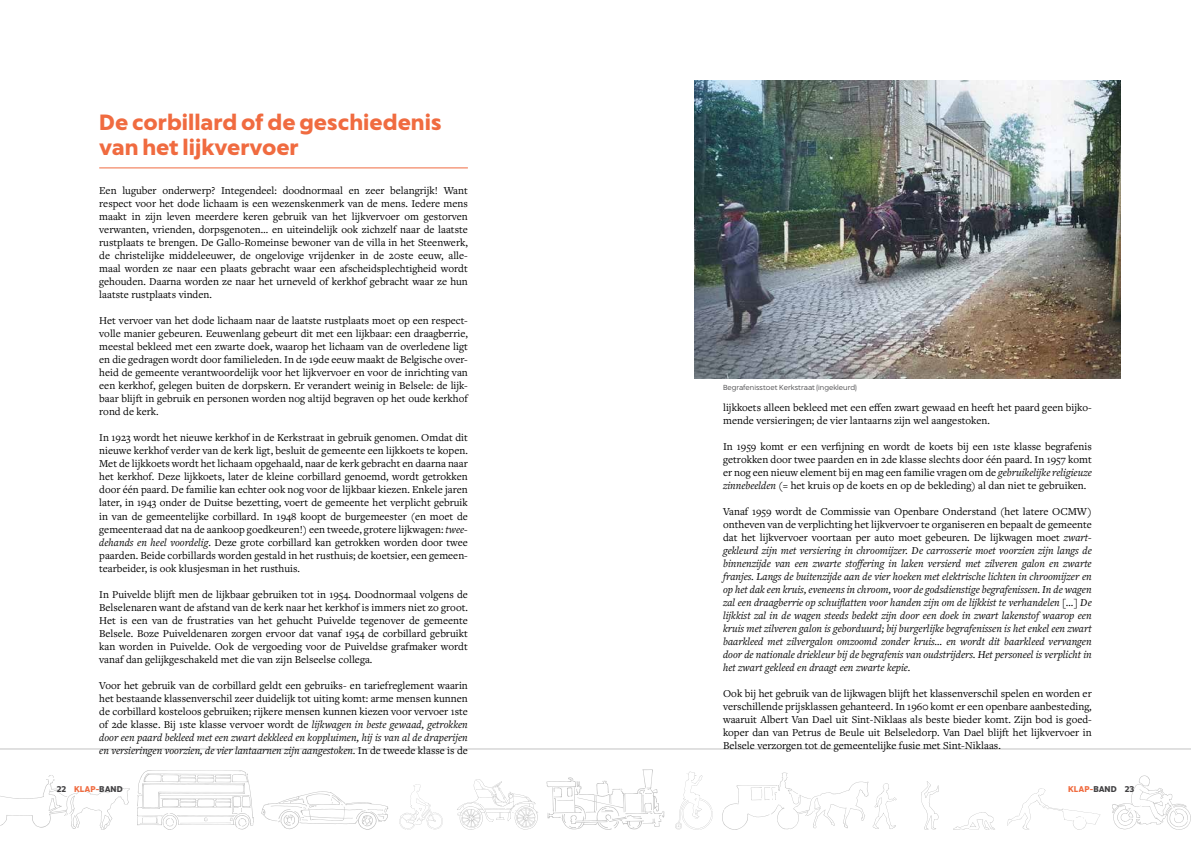
<style>
.page{position:relative;width:1191px;height:842px;background:#fff}
.page>*{position:absolute;margin:0;border:0;box-sizing:border-box;transform-origin:0 0}
.t1{font:700 21px/25.2px "Captura Now";color:#f06b40}
.t2{font:11px/13px "Freight Text Pro";color:#000;text-align:justify}
.t3{font:italic 11px/13px "Freight Text Pro";color:#000;text-align:justify}
.t4{font:700 8px "Captura Now";color:#414042}
.t5{font:300 7px "Captura Now";color:#414042}
.s1{font-style:italic}
.s2{font-style:normal}
.s3{color:#f06b40}
</style>
<div class="page">
<svg style="left:0;top:749px;width:1191px;height:81px"></svg>
<img style="left:694px;top:81px;width:426px;height:297px">
<hr style="left:99px;top:167px;width:369px;height:1px;background:#f06b40">
<h1 class="t1" style="left:99px;top:109px;width:344px">De corbillard of de geschiedenis van het lijkvervoer</h1>
<p class="t2" style="left:99px;top:184px;width:370px">Een luguber onderwerp? Integendeel: doodnormaal en zeer belangrijk! Want respect voor het dode lichaam is een wezenskenmerk van de mens. Iedere mens maakt in zijn leven meerdere keren gebruik van het lijkvervoer om gestorven verwanten, vrienden, dorpsgenoten… en uiteindelijk ook zichzelf naar de laatste rustplaats te brengen. De Gallo-Romeinse bewoner van de villa in het Steenwerk, de christelijke middeleeuwer, de ongelovige vrijdenker in de 20ste eeuw, alle&shy;maal worden ze naar een plaats gebracht waar een afscheidsplechtigheid wordt gehouden. Daarna worden ze naar het urneveld of kerkhof gebracht waar ze hun laatste rustplaats vinden.</p>
<p class="t2" style="left:99px;top:314px;width:370px">Het vervoer van het dode lichaam naar de laatste rustplaats moet op een respect&shy;volle manier gebeuren. Eeuwenlang gebeurt dit met een lijkbaar: een draagberrie, meestal bekleed met een zwarte doek, waarop het lichaam van de overledene ligt en die gedragen wordt door familieleden. In de 19de eeuw maakt de Belgische over&shy;heid de gemeente verantwoordelijk voor het lijkvervoer en voor de inrichting van een kerkhof, gelegen buiten de dorpskern. Er verandert weinig in Belsele: de lijk&shy;baar blijft in gebruik en personen worden nog altijd begraven op het oude kerkhof rond de kerk.</p>
<p class="t2" style="left:99px;top:431px;width:370px">In 1923 wordt het nieuwe kerkhof in de Kerkstraat in gebruik genomen. Omdat dit nieuwe kerkhof verder van de kerk ligt, besluit de gemeente een lijkkoets te kopen.<br>Met de lijkkoets wordt het lichaam opgehaald, naar de kerk gebracht en daarna naar het kerkhof. Deze lijkkoets, later de kleine corbillard genoemd, wordt getrokken door één paard. De familie kan echter ook nog voor de lijkbaar kiezen. Enkele jaren later, in 1943 onder de Duitse bezetting, voert de gemeente het verplicht gebruik in van de gemeentelijke corbillard. In 1948 koopt de burgemeester (en moet de gemeenteraad dat na de aankoop goedkeuren!) een tweede, grotere lijkwagen: <span class="s1">twee&shy;dehands en heel voordelig</span>. Deze grote corbillard kan getrokken worden door twee paarden. Beide corbillards worden gestald in het rusthuis; de koetsier, een gemeen&shy;tearbeider, is ook klusjesman in het rusthuis.</p>
<p class="t2" style="left:99px;top:587px;width:370px">In Puivelde blijft men de lijkbaar gebruiken tot in 1954. Doodnormaal volgens de Belselenaren want de afstand van de kerk naar het kerkhof is immers niet zo groot.<br>Het is een van de frustraties van het gehucht Puivelde tegenover de gemeente Belsele. Boze Puiveldenaren zorgen ervoor dat vanaf 1954 de corbillard gebruikt kan worden in Puivelde. Ook de vergoeding voor de Puiveldse grafmaker wordt vanaf dan gelijkgeschakeld met die van zijn Belseelse collega.</p>
<p class="t2" style="left:99px;top:678px;width:370px">Voor het gebruik van de corbillard geldt een gebruiks- en tariefreglement waarin het bestaande klassenverschil zeer duidelijk tot uiting komt: arme mensen kunnen de corbillard kosteloos gebruiken; rijkere mensen kunnen kiezen voor vervoer 1ste of 2de klasse. Bij 1ste klasse vervoer wordt de <span class="s1">lijkwagen in beste gewaad, getrokken door een paard bekleed met een zwart dekkleed en koppluimen, hij is van al de draperijen en versieringen voorzien, de vier lantaarnen zijn aangestoken.</span> In de tweede klasse is de</p>
<p class="t5" style="left:723px;top:382px;width:135px">Begrafenisstoet Kerkstraat (ingekleurd)</p>
<p class="t2" style="left:723px;top:401px;width:370px">lijkkoets alleen bekleed met een effen zwart gewaad en heeft het paard geen bijko&shy;mende versieringen; de vier lantaarns zijn wel aangestoken.</p>
<p class="t2" style="left:723px;top:440px;width:370px">In 1959 komt er een verfijning en wordt de koets bij een 1ste klasse begrafenis getrokken door twee paarden en in 2de klasse slechts door één paard. In 1957 komt er nog een nieuw element bij en mag een familie vragen om de <span class="s1">gebruikelijke religieuze zinnebeelden</span> (= het kruis op de koets en op de bekleding) al dan niet te gebruiken.</p>
<p class="t3" style="left:723px;top:505px;width:370px"><span class="s2">Vanaf 1959 wordt de Commissie van Openbare Onderstand (het latere OCMW) ontheven van de verplichting het lijkvervoer te organiseren en bepaalt de gemeente dat het lijkvervoer voortaan per auto moet gebeuren. De lijkwagen moet</span> zwart&shy;gekleurd zijn met versiering in chroomijzer. De carrosserie moet voorzien zijn langs de binnenzijde van een zwarte stoffering in laken versierd met zilveren galon en zwarte franjes. Langs de buitenzijde aan de vier hoeken met elektrische lichten in chroomijzer en op het dak een kruis, eveneens in chroom, voor de godsdienstige begrafenissen. In de wagen zal een draagberrie op schuiflatten voor handen zijn om de lijkkist te verhandelen […] De lijkkist zal in de wagen steeds bedekt zijn door een doek in zwart lakenstof waarop een kruis met zilveren galon is geborduurd; bij burgerlijke begrafenissen is het enkel een zwart baarkleed met zilvergalon omzoomd zonder kruis… en wordt dit baarkleed vervangen door de nationale driekleur bij de begrafenis van oudstrijders. Het personeel is verplicht in het zwart gekleed en draagt een zwarte kepie<span class="s2">.</span></p>
<p class="t2" style="left:723px;top:687px;width:370px">Ook bij het gebruik van de lijkwagen blijft het klassenverschil spelen en worden er verschillende prijsklassen gehanteerd. In 1960 komt er een openbare aanbesteding, waaruit Albert Van Dael uit Sint-Niklaas als beste bieder komt. Zijn bod is goed&shy;koper dan van Petrus de Beule uit Belseledorp. Van Dael blijft het lijkvervoer in Belsele verzorgen tot de gemeentelijke fusie met Sint-Niklaas.</p>
<p class="t4" style="left:57px;top:782px;width:67px">22 <span class="s3">KLAP-</span>BAND</p>
<p class="t4" style="left:1068px;top:782px;width:68px"><span class="s3">KLAP-</span>BAND 23</p>
</div>
